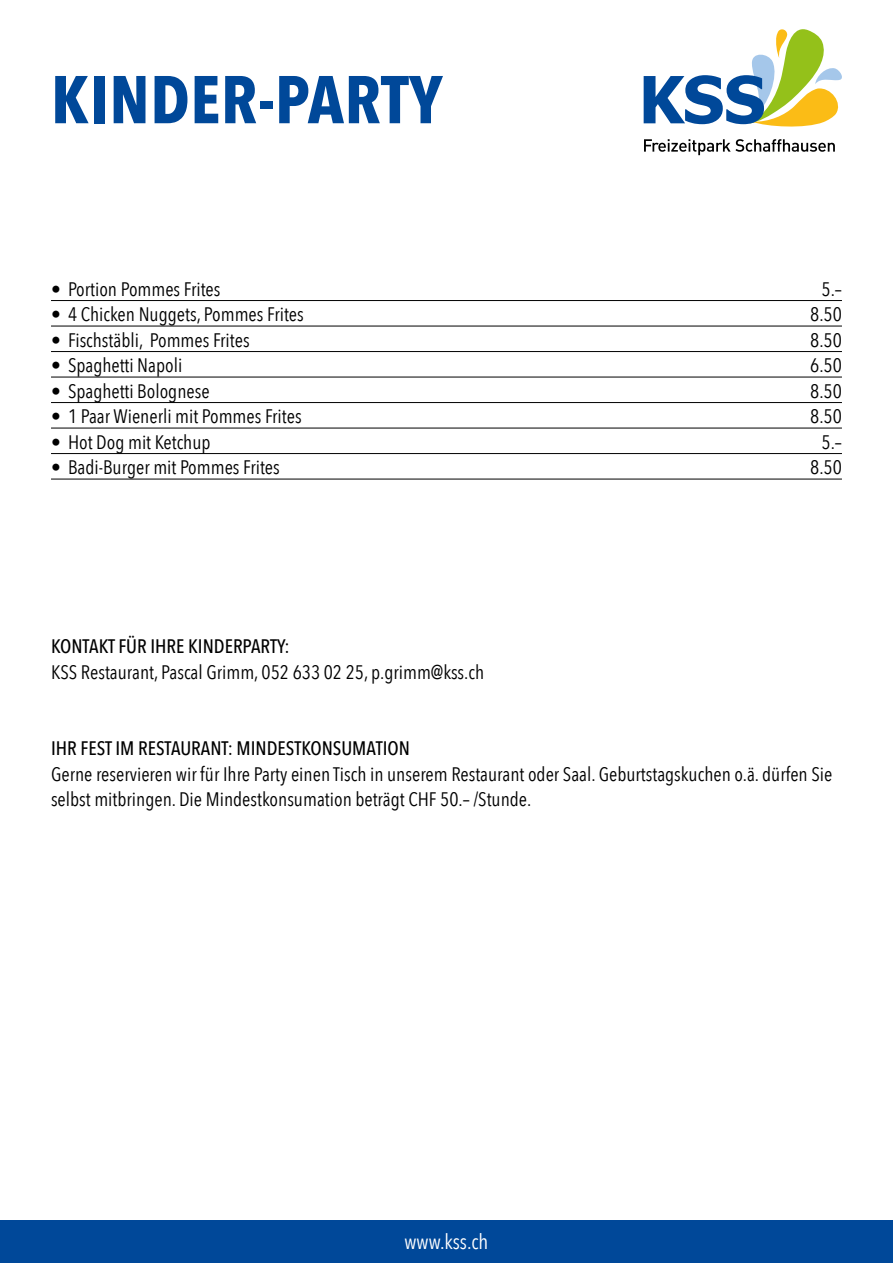
<style>
.page{position:relative;width:893px;height:1263px;background:#fff}
.page>*{position:absolute;margin:0;border:0;box-sizing:border-box;transform-origin:0 0}
.t1{font:700 66.75px "Avenir Next Condensed";letter-spacing:.01em;color:#004899}
.t2{font:21px "Avenir Next Condensed";color:#fff}
.t3{font:19.5px/25.5px "Avenir Next Condensed";color:#000}
.t4{font:500 19.5px "Avenir Next Condensed";color:#000}
</style>
<div class="page">
<hr style="left:51px;top:300px;width:791px;height:1px;background:#000">
<hr style="left:51px;top:326px;width:791px;height:1px;background:#000">
<hr style="left:51px;top:351px;width:791px;height:1px;background:#000">
<hr style="left:51px;top:377px;width:791px;height:1px;background:#000">
<hr style="left:51px;top:402px;width:791px;height:1px;background:#000">
<hr style="left:51px;top:428px;width:791px;height:1px;background:#000">
<hr style="left:51px;top:453px;width:791px;height:1px;background:#000">
<hr style="left:51px;top:479px;width:791px;height:1px;background:#000">
<div style="left:0;top:1220px;width:893px;height:43px;background:#004899"></div>
<svg style="left:644px;top:29px;width:198px;height:98px"></svg>
<svg style="left:644px;top:139px;width:191px;height:16px"></svg>
<h1 class="t1" style="left:51px;top:59px;width:393px">KINDER-PARTY</h1>
<p class="t3" style="left:51px;top:275px;width:171px">• Portion Pommes Frites</p>
<p class="t3" style="left:821px;top:275px;width:22px">5.–</p>
<p class="t3" style="left:51px;top:301px;width:254px">• 4 Chicken Nuggets, Pommes Frites</p>
<p class="t3" style="left:810px;top:301px;width:33px">8.50</p>
<p class="t3" style="left:51px;top:326px;width:200px">• Fischstäbli, Pommes Frites</p>
<p class="t3" style="left:810px;top:326px;width:33px">8.50</p>
<p class="t3" style="left:51px;top:352px;width:133px">• Spaghetti Napoli</p>
<p class="t3" style="left:810px;top:352px;width:33px">6.50</p>
<p class="t3" style="left:51px;top:377px;width:160px">• Spaghetti Bolognese</p>
<p class="t3" style="left:810px;top:377px;width:33px">8.50</p>
<p class="t3" style="left:51px;top:403px;width:252px">• 1 Paar Wienerli mit Pommes Frites</p>
<p class="t3" style="left:810px;top:403px;width:33px">8.50</p>
<p class="t3" style="left:51px;top:428px;width:161px">• Hot Dog mit Ketchup</p>
<p class="t3" style="left:821px;top:428px;width:22px">5.–</p>
<p class="t3" style="left:51px;top:454px;width:230px">• Badi-Burger mit Pommes Frites</p>
<p class="t3" style="left:810px;top:454px;width:33px">8.50</p>
<p class="t4" style="left:51px;top:634px;width:240px">KONTAKT FÜR IHRE KINDERPARTY:</p>
<p class="t3" style="left:51px;top:658px;width:435px">KSS Restaurant, Pascal Grimm, 052 633 02 25, p.grimm@kss.ch</p>
<p class="t4" style="left:51px;top:736px;width:360px">IHR FEST IM RESTAURANT: MINDESTKONSUMATION</p>
<p class="t3" style="left:51px;top:760px;width:783px">Gerne reservieren wir für Ihre Party einen Tisch in unserem Restaurant oder Saal. Geburtstagskuchen o.ä. dürfen Sie selbst mitbringen. Die Mindestkonsumation beträgt CHF 50.– /Stunde.</p>
<p class="t2" style="left:405px;top:1223px;width:85px">www.kss.ch</p>
</div>
